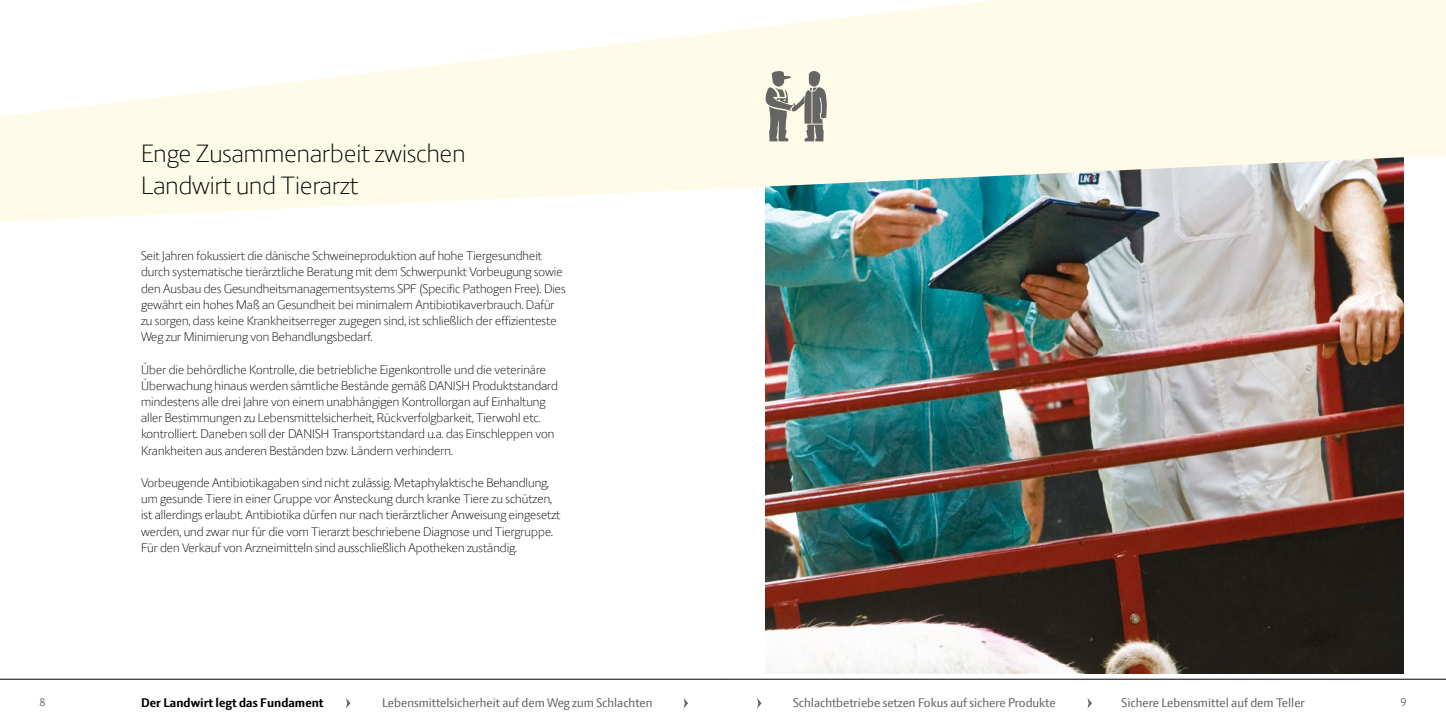
<style>
.page{position:relative;width:1446px;height:723px;background:#fff}
.page>*{position:absolute;margin:0;border:0;box-sizing:border-box;transform-origin:0 0}
.t1{font:300 27px/32.4px "LF Press Sans";color:#000}
.t2{font:300 13.5px/16.2px "LF Press Sans";color:#000}
.t3{font:13.5px "LF Press Sans";color:#646464}
.t4{font:700 13.5px "LF Press Sans";color:#000}
.t5{font:300 12px "LF Press Sans";color:#000}
</style>
<div class="page">
<hr style="left:0;top:679px;width:723px;height:1px;background:#000">
<hr style="left:723px;top:679px;width:723px;height:1px;background:#000">
<svg style="left:0;top:32px;width:723px;height:190px;fill:#fffbe9"></svg>
<svg style="left:346px;top:698px;width:4px;height:10px"></svg>
<svg style="left:683px;top:698px;width:5px;height:10px"></svg>
<svg style="left:757px;top:698px;width:4px;height:10px"></svg>
<svg style="left:1087px;top:698px;width:5px;height:10px"></svg>
<img style="left:765px;top:188px;width:638px;height:486px">
<svg style="left:723px;top:0;width:723px;height:188px;background:#f7f5e5"></svg>
<svg style="left:761px;top:69px;width:66px;height:72px;background:#b8b6ac"></svg>
<h1 class="t1" style="left:141px;top:136px;width:326px">Enge Zusammenarbeit zwischen<br>Landwirt und Tierarzt</h1>
<p class="t2" style="left:141px;top:247px;width:426px">Seit Jahren fokussiert die dänische Schweineproduktion auf hohe Tiergesundheit durch systematische tierärztliche Beratung mit dem Schwerpunkt Vorbeugung sowie den Ausbau des Gesundheitsmanagementsystems SPF (Specific Pathogen Free). Dies gewährt ein hohes Maß an Gesundheit bei minimalem Antibiotikaverbrauch. Dafür zu sorgen, dass keine Krankheitserreger zugegen sind, ist schließlich der effizienteste Weg zur Minimierung von Behandlungsbedarf.</p>
<p class="t2" style="left:141px;top:361px;width:418px">Über die behördliche Kontrolle, die betriebliche Eigenkontrolle und die veterinäre Überwachung hinaus werden sämtliche Bestände gemäß DANISH Produktstandard mindestens alle drei Jahre von einem unabhängigen Kontrollorgan auf Einhaltung aller Bestimmungen zu Lebensmittelsicherheit, Rückverfolgbarkeit, Tierwohl etc. kontrolliert. Daneben soll der DANISH Transportstandard u.a. das Einschleppen von Krankheiten aus anderen Beständen bzw. Ländern verhindern.</p>
<p class="t2" style="left:141px;top:474px;width:421px">Vorbeugende Antibiotikagaben sind nicht zulässig. Metaphylaktische Behandlung, um gesunde Tiere in einer Gruppe vor Ansteckung durch kranke Tiere zu schützen, ist allerdings erlaubt. Antibiotika dürfen nur nach tierärztlicher Anweisung eingesetzt werden, und zwar nur für die vom Tierarzt beschriebene Diagnose und Tiergruppe.<br>Für den Verkauf von Arzneimitteln sind ausschließlich Apotheken zuständig.</p>
<p class="t5" style="left:40px;top:695px;width:7px">8</p>
<p class="t3" style="left:382px;top:694px;width:272px">Lebensmittelsicherheit auf dem Weg zum Schlachten</p>
<p class="t3" style="left:793px;top:694px;width:264px">Schlachtbetriebe setzen Fokus auf sichere Produkte</p>
<p class="t3" style="left:1121px;top:694px;width:185px">Sichere Lebensmittel auf dem Teller</p>
<p class="t5" style="left:1400px;top:695px;width:7px">9</p>
<p class="t4" style="left:141px;top:695px;width:184px">Der Landwirt legt das Fundament</p>
</div>
